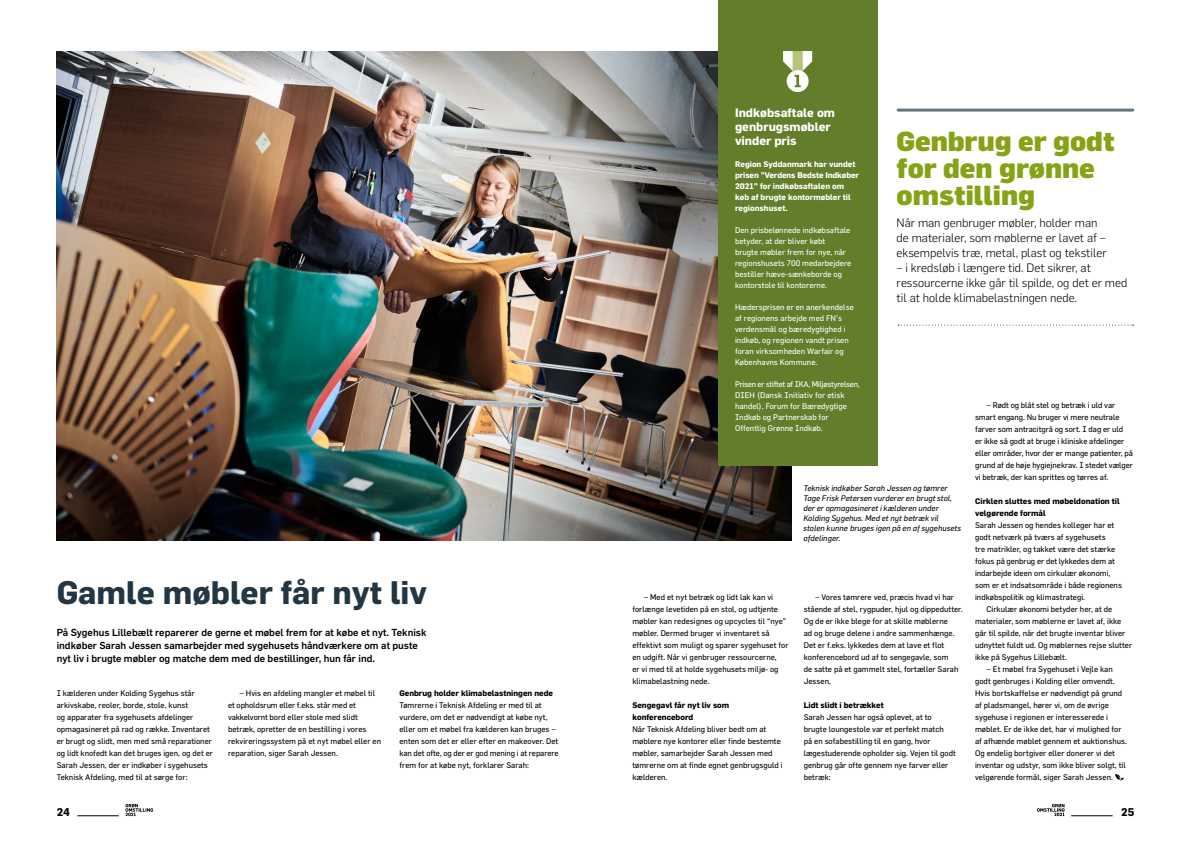
<style>
.page{position:relative;width:1191px;height:842px;background:#fff}
.page>*{position:absolute;margin:0;border:0;box-sizing:border-box;transform-origin:0 0}
.Rubrik{font:700 32px "Flama";color:#233643}
.Citat{font:900 27px/27px "Flama";color:#86a315}
.Fakta_brød{font:300 12px/15px "Flama";color:#000}
.Fakta_rubrik{font:700 12px/14px "Flama";color:#fff}
.t1{font:700 11px "Flama";color:#000}
.Manchet{font:500 10px/13px "Flama";color:#000}
.Brødtekst{font:8px/12px "Flama";color:#000}
.Brød_uden_indryk{font:8px/12px "Flama";color:#000}
.Fakta_brød-2{font:8px/11px "Flama";color:#fff}
.Billedtekst{font:italic 8px/10px "Flama";color:#000}
.Mellemrubrik{font:700 8px/12px "Flama";color:#000}
.Fakta_brød-3{font:700 8px/11px "Flama";color:#fff}
</style>
<div class="page">
<img style="left:57px;top:51px;width:734px;height:490px">
<svg style="left:1115px;top:774px;width:8px;height:7px"></svg>
<div style="left:718px;top:0;width:159px;height:466px;background:#627e2b"></div>
<hr style="left:898px;top:109px;width:234px;height:3px;background:#68757d">
<svg style="left:898px;top:325px;width:235px;height:1px"></svg>
<svg style="left:786px;top:70px;width:22px;height:22px"></svg>
<svg style="left:783px;top:51px;width:29px;height:36px"></svg>
<svg style="left:125px;top:804px;width:28px;height:12px"></svg>
<hr style="left:77px;top:815px;width:42px;height:1px;background:#000">
<hr style="left:1071px;top:815px;width:41px;height:1px;background:#000">
<svg style="left:1037px;top:804px;width:27px;height:12px"></svg>
<h1 class="Rubrik" style="left:57px;top:573px;width:372px">Gamle møbler får nyt liv</h1>
<p class="Manchet" style="left:57px;top:626px;width:371px">På Sygehus Lillebælt reparerer de gerne et møbel frem for at købe et nyt. Teknisk indkøber Sarah Jessen samarbejder med sygehusets håndværkere om at puste nyt liv i brugte møbler og matche dem med de bestillinger, hun får ind.</p>
<p class="Brød_uden_indryk" style="left:57px;top:687px;width:158px">I kælderen under Kolding Sygehus står arkivskabe, reoler, borde, stole, kunst<br>og apparater fra sygehusets afdelinger opmagasineret på rad og række. Inventaret er brugt og slidt, men med små reparationer og lidt knofedt kan det bruges igen, og det er Sarah Jessen, der er indkøber i sygehusets Teknisk Afdeling, med til at sørge for:</p>
<p class="Brødtekst" style="left:228px;top:687px;width:154px;text-indent:11px">– Hvis en afdeling mangler et møbel til et opholdsrum eller f.eks. står med et vakkelvornt bord eller stole med slidt betræk, opretter de en bestilling i vores rekvireringssystem på et nyt møbel eller en reparation, siger Sarah Jessen.</p>
<p class="Mellemrubrik" style="left:399px;top:687px;width:155px">Genbrug holder klimabelastningen nede</p>
<p class="Brød_uden_indryk" style="left:399px;top:699px;width:161px">Tømrerne i Teknisk Afdeling er med til at vurdere, om det er nødvendigt at købe nyt, eller om et møbel fra kælderen kan bruges – enten som det er eller efter en makeover. Det kan det ofte, og der er god mening i at reparere frem for at købe nyt, forklarer Sarah:</p>
<p class="Fakta_rubrik" style="left:735px;top:106px;width:101px">Indkøbsaftale om genbrugsmøbler vinder pris</p>
<p class="Fakta_brød-3" style="left:735px;top:159px;width:126px">Region Syddanmark har vundet prisen ”Verdens Bedste Indkøber<br>2021” for indkøbsaftalen om køb af brugte kontormøbler til regionshuset.</p>
<p class="Fakta_brød-2" style="left:735px;top:225px;width:118px">Den prisbelønnede indkøbsaftale betyder, at der bliver købt<br>brugte møbler frem for nye, når regionshusets 700 medarbejdere bestiller hæve-sænkeborde og kontorstole til kontorerne.</p>
<p class="Fakta_brød-2" style="left:735px;top:302px;width:120px">Hædersprisen er en anerkendelse af regionens arbejde med FN’s verdensmål og bæredygtighed i indkøb, og regionen vandt prisen foran virksomheden Warfair og<br>Københavns Kommune.</p>
<p class="Fakta_brød-2" style="left:735px;top:379px;width:126px">Prisen er stiftet af IKA, Miljøstyrelsen,<br>DIEH (Dansk Initiativ for etisk handel), Forum for Bæredygtige<br>Indkøb og Partnerskab for<br>Offentlig Grønne Indkøb.</p>
<p class="Citat" style="left:896px;top:128px;width:219px">Genbrug er godt for den grønne omstilling</p>
<p class="Fakta_brød" style="left:896px;top:215px;width:212px">Når man genbruger møbler, holder man de materialer, som møblerne er lavet af – eksempelvis træ, metal, plast og tekstiler</p>
<p class="Fakta_brød" style="left:896px;top:260px;width:232px">– i kredsløb i længere tid. Det sikrer, at ressourcerne ikke går til spilde, og det er med til at holde klimabelastningen nede.</p>
<p class="Brødtekst" style="left:975px;top:399px;width:159px;text-indent:11px">– Rødt og blåt stel og betræk i uld var smart engang. Nu bruger vi mere neutrale farver som antracitgrå og sort. I dag er uld<br>er ikke så godt at bruge i kliniske afdelinger eller områder, hvor der er mange patienter, på grund af de høje hygiejnekrav. I stedet vælger vi betræk, der kan sprittes og tørres af.</p>
<p class="Mellemrubrik" style="left:975px;top:495px;width:146px">Cirklen sluttes med møbeldonation til velgørende formål</p>
<p class="Brød_uden_indryk" style="left:975px;top:519px;width:148px">Sarah Jessen og hendes kolleger har et godt netværk på tværs af sygehusets<br>tre matrikler, og takket være det stærke fokus på genbrug er det lykkedes dem at indarbejde ideen om cirkulær økonomi, som er et indsatsområde i både regionens indkøbspolitik og klimastrategi.</p>
<p class="Brødtekst" style="left:975px;top:603px;width:159px;text-indent:11px">Cirkulær økonomi betyder her, at de materialer, som møblerne er lavet af, ikke går til spilde, når det brugte inventar bliver udnyttet fuldt ud. Og møblernes rejse slutter ikke på Sygehus Lillebælt.</p>
<p class="Brødtekst" style="left:975px;top:663px;width:153px;text-indent:11px">– Et møbel fra Sygehuset i Vejle kan godt genbruges i Kolding eller omvendt.<br>Hvis bortskaffelse er nødvendigt på grund af pladsmangel, hører vi, om de øvrige sygehuse i regionen er interesserede i møblet. Er de ikke det, har vi mulighed for af afhænde møblet gennem et auktionshus.<br>Og endelig bortgiver eller donerer vi det inventar og udstyr, som ikke bliver solgt, til velgørende formål, siger Sarah Jessen.</p>
<p class="Billedtekst" style="left:803px;top:483px;width:159px">Teknisk indkøber Sarah Jessen og tømrer Tage Frisk Petersen vurderer en brugt stol, der er opmagasineret i kælderen under Kolding Sygehus. Med et nyt betræk vil stolen kunne bruges igen på en af sygehusets afdelinger.</p>
<p class="Brødtekst" style="left:632px;top:591px;width:158px;text-indent:11px">– Med et nyt betræk og lidt lak kan vi forlænge levetiden på en stol, og udtjente møbler kan redesignes og upcycles til “nye” møbler. Dermed bruger vi inventaret så effektivt som muligt og sparer sygehuset for en udgift. Når vi genbruger ressourcerne,<br>er vi med til at holde sygehusets miljø- og klimabelastning nede.</p>
<p class="Mellemrubrik" style="left:632px;top:699px;width:98px">Sengegavl får nyt liv som konferencebord</p>
<p class="Brød_uden_indryk" style="left:632px;top:723px;width:152px">Når Teknisk Afdeling bliver bedt om at møblere nye kontorer eller finde bestemte møbler, samarbejder Sarah Jessen med tømrerne om at finde egnet genbrugsguld i kælderen.</p>
<p class="Brødtekst" style="left:803px;top:591px;width:160px;text-indent:11px">– Vores tømrere ved, præcis hvad vi har stående af stel, rygpuder, hjul og dippedutter.<br>Og de er ikke blege for at skille møblerne<br>ad og bruge delene i andre sammenhænge.<br>Det er f.eks. lykkedes dem at lave et flot konferencebord ud af to sengegavle, som<br>de satte på et gammelt stel, fortæller Sarah Jessen,</p>
<p class="Mellemrubrik" style="left:803px;top:699px;width:82px">Lidt slidt i betrækket</p>
<p class="Brød_uden_indryk" style="left:803px;top:711px;width:154px">Sarah Jessen har også oplevet, at to brugte loungestole var et perfekt match<br>på en sofabestilling til en gang, hvor lægestuderende opholder sig. Vejen til godt genbrug går ofte gennem nye farver eller betræk:</p>
<h3 class="t1" style="left:57px;top:805px;width:15px">24</h3>
<h3 class="t1" style="left:1121px;top:805px;width:15px">25</h3>
</div>
